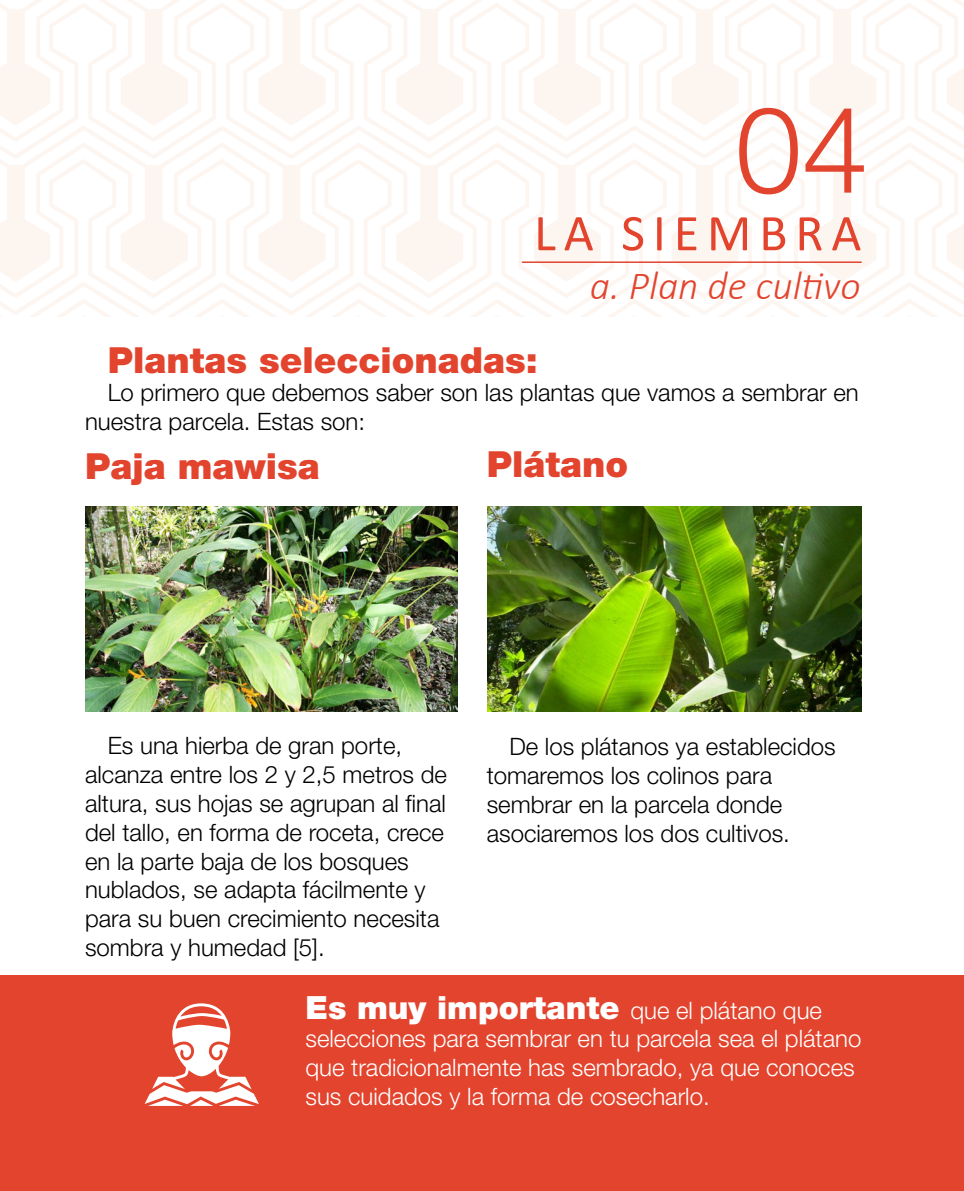
<style>
.page{position:relative;width:964px;height:1191px;background:#fff}
.page>*{position:absolute;margin:0;border:0;box-sizing:border-box;transform-origin:0 0}
.t1{font:300 120px "Helvetica Neue LT Std";color:#e2442e}
.t2{font:52px "Calibri";letter-spacing:.15em;color:#e2442e}
.t3{font:italic 300 40px "Calibri";color:#e2442e}
.t4{font:900 36px "Helvetica Neue LT Std";color:#e2442e}
.t5{font:900 32px "Helvetica Neue LT Std";color:#fff}
.t6{font:300 24px/28.8px "Helvetica Neue LT Std";color:#000}
.t7{font:300 24px/28.8px "Helvetica Neue LT Std";color:#fff}
.s1{font-weight:300;font-size:24px}
</style>
<div class="page">
<div style="left:0;top:975px;width:964px;height:216px;background:#e2442e"></div>
<img style="left:85px;top:506px;width:373px;height:205px">
<img style="left:488px;top:506px;width:374px;height:205px">
<svg style="left:145px;top:1003px;width:114px;height:103px"></svg>
<hr style="left:522px;top:261px;width:339px;height:2px;background:#e2442e">
<h1 class="t1" style="left:735px;top:77px;width:135px">04</h1>
<h2 class="t2" style="left:534px;top:197px;width:329px">LA SIEMBRA</h2>
<h3 class="t3" style="left:590px;top:261px;width:272px">a. Plan de cultivo</h3>
<h3 class="t4" style="left:108px;top:338px;width:432px">Plantas seleccionadas:</h3>
<p class="t6" style="left:85px;top:378px;width:775px;text-indent:23px">Lo primero que debemos saber son las plantas que vamos a sembrar en nuestra parcela. Estas son:</p>
<h3 class="t4" style="left:85px;top:444px;width:236px">Paja mawisa</h3>
<h3 class="t4" style="left:487px;top:443px;width:143px">Plátano</h3>
<p class="t6" style="left:85px;top:731px;width:363px;text-indent:23px">Es una hierba de gran porte, alcanza entre los 2 y 2,5 metros de altura, sus hojas se agrupan al final del tallo, en forma de roceta, crece en la parte baja de los bosques nublados, se adapta fácilmente y para su buen crecimiento necesita sombra y humedad [5].</p>
<p class="t6" style="left:487px;top:731px;width:350px;text-indent:23px">De los plátanos ya establecidos tomaremos los colinos para sembrar en la parcela donde asociaremos los dos cultivos.</p>
<h3 class="t5" style="left:305px;top:988px;width:518px">Es muy importante <span class="s1">que el plátano que</span></h3>
<p class="t7" style="left:305px;top:1024px;width:557px">selecciones para sembrar en tu parcela sea el plátano que tradicionalmente has sembrado, ya que conoces sus cuidados y la forma de cosecharlo.</p>
</div>
